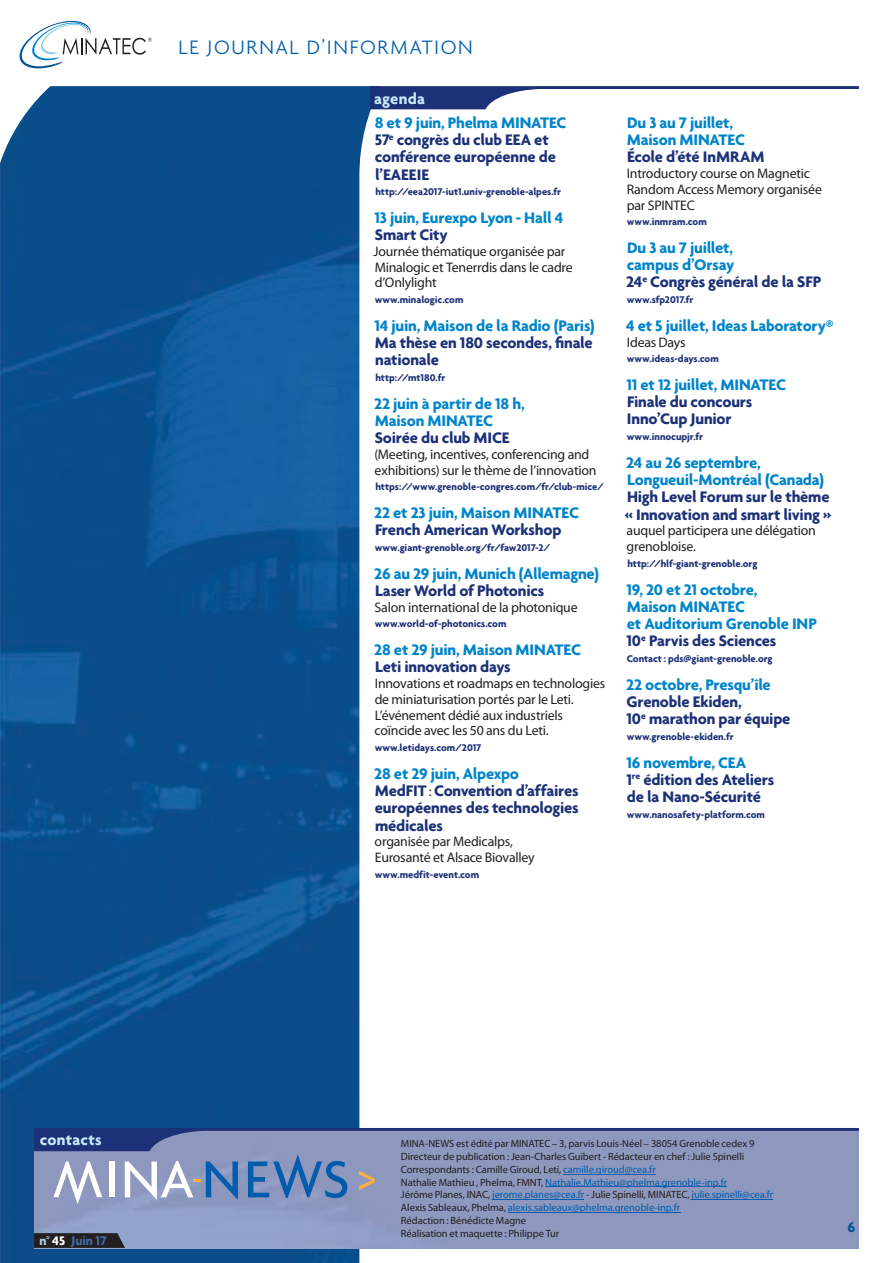
<style>
.page{position:relative;width:893px;height:1263px;background:#fff}
.page>*{position:absolute;margin:0;border:0;box-sizing:border-box;transform-origin:0 0}
.t1{font:300 21px "Agenda";letter-spacing:.075em;color:#015dab}
.t2{font:700 16.5px/17.2px "Agenda";letter-spacing:-.015em;color:#1c3177}
.t3{font:700 16.5px/17.2px "Agenda";letter-spacing:-.015em;color:#0084ca}
.t4{font:700 16.5px "Agenda";letter-spacing:.015em;color:#c6eafa}
.t5{font:700 15px "Agenda";color:#015494}
.t6{font:13.8px/15.8px "Myriad Pro";letter-spacing:-.02em;color:#231f20}
.t7{font:700 13.5px "Agenda";letter-spacing:-.005em;color:#456aa3}
.t8{font:10.5px/12.8px "Myriad Pro";letter-spacing:-.005em;color:#231f20}
.t9{font:700 10.5px "Agenda";letter-spacing:-.005em;color:#1c3177}
.s1{color:#0084ca}
.s2{font-family:"Myriad Pro";font-weight:400;font-size:13.8px;color:#231f20}
.s3{color:#1c3177}
.s4{color:#accceb}
.s5{color:#fff}
.s6{color:#015dab}
</style>
<div class="page">
<img style="left:0;top:86px;width:381px;height:1177px">
<svg style="left:0;top:86px;width:176px;height:146px;background:#185992"></svg>
<img style="left:34px;top:1204px;width:825px;height:44px">
<svg style="left:34px;top:1128px;width:825px;height:76px;background:#8590b9"></svg>
<hr style="left:563px;top:1174px;width:93px;height:1px;background:#015dab">
<hr style="left:545px;top:1186px;width:182px;height:1px;background:#015dab">
<hr style="left:492px;top:1199px;width:92px;height:1px;background:#015dab">
<hr style="left:692px;top:1199px;width:81px;height:1px;background:#015dab">
<hr style="left:508px;top:1212px;width:172px;height:1px;background:#015dab">
<svg style="left:34px;top:1233px;width:91px;height:15px"></svg>
<svg style="left:20px;top:21px;width:132px;height:47px"></svg>
<svg style="left:370px;top:86px;width:489px;height:23px"></svg>
<h1 class="t1" style="left:179px;top:35px;width:296px">LE JOURNAL D’INFORMATION</h1>
<p class="t4" style="left:374px;top:89px;width:53px">agenda</p>
<p class="t2" style="left:375px;top:113px;width:193px"><span class="s1">8 et 9 juin, Phelma MINATEC<br></span>57<sup>e</sup> congrès du club EEA et conférence européenne de l’EAEEIE</p>
<p class="t9" style="left:375px;top:185px;width:187px">http://eea2017-iut1.univ-grenoble-alpes.fr</p>
<p class="t3" style="left:374px;top:209px;width:190px">13 juin, Eurexpo Lyon - Hall 4</p>
<p class="t2" style="left:375px;top:226px;width:74px">Smart City</p>
<p class="t6" style="left:374px;top:244px;width:201px">Journée thématique organisée par<br>Minalogic et Tenerrdis dans le cadre d’Onlylight</p>
<p class="t9" style="left:375px;top:293px;width:90px">www.minalogic.com</p>
<p class="t3" style="left:374px;top:316px;width:222px">14 juin, Maison de la Radio (Paris)</p>
<p class="t2" style="left:375px;top:334px;width:219px">Ma thèse en 180 secondes, finale nationale</p>
<p class="t9" style="left:375px;top:371px;width:71px">http://mt180.fr</p>
<p class="t3" style="left:374px;top:394px;width:152px">22 juin à partir de 18 h,<br>Maison MINATEC</p>
<p class="t2" style="left:375px;top:429px;width:136px">Soirée du club MICE</p>
<p class="t6" style="left:374px;top:447px;width:223px">(Meeting, incentives, conferencing and exhibitions) sur le thème de l’innovation</p>
<p class="t9" style="left:375px;top:480px;width:230px">https://www.grenoble-congres.com/fr/club-mice/</p>
<p class="t3" style="left:374px;top:504px;width:206px">22 et 23 juin, Maison MINATEC</p>
<p class="t2" style="left:375px;top:521px;width:188px">French American Workshop</p>
<p class="t9" style="left:375px;top:541px;width:177px">www.giant-grenoble.org/fr/faw2017-2/</p>
<p class="t3" style="left:374px;top:564px;width:226px">26 au 29 juin, Munich (Allemagne)</p>
<p class="t2" style="left:375px;top:582px;width:171px">Laser World of Photonics</p>
<p class="t6" style="left:375px;top:599px;width:205px">Salon international de la photonique</p>
<p class="t9" style="left:375px;top:617px;width:133px">www.world-of-photonics.com</p>
<p class="t3" style="left:374px;top:641px;width:208px">28 et 29 juin, Maison MINATEC</p>
<p class="t2" style="left:375px;top:658px;width:137px">Leti innovation days</p>
<p class="t6" style="left:375px;top:676px;width:232px">Innovations et roadmaps en technologies de miniaturisation portés par le Leti.<br>L’événement dédié aux industriels coïncide avec les 50 ans du Leti.</p>
<p class="t9" style="left:375px;top:741px;width:108px">www.letidays.com/2017</p>
<p class="t2" style="left:374px;top:764px;width:206px"><span class="s1">28 et 29 juin, Alpexpo<br></span>MedFIT <span class="s2">:</span> Convention d’affaires européennes des technologies médicales</p>
<p class="t6" style="left:375px;top:834px;width:162px">organisée par Medicalps,<br>Eurosanté et Alsace Biovalley</p>
<p class="t9" style="left:375px;top:868px;width:106px">www.medfit-event.com</p>
<p class="t3" style="left:627px;top:113px;width:119px">Du 3 au 7 juillet,<br>Maison MINATEC</p>
<p class="t2" style="left:627px;top:148px;width:139px">École d’été InMRAM</p>
<p class="t6" style="left:627px;top:166px;width:197px">Introductory course on Magnetic<br>Random Access Memory organisée par SPINTEC</p>
<p class="t9" style="left:627px;top:215px;width:82px">www.inmram.com</p>
<p class="t3" style="left:626px;top:239px;width:196px">Du 3 au 7 juillet,<br>campus d’Orsay<br><span class="s3">24</span><sup>e</sup> <span class="s3">Congrès général de la SFP</span></p>
<p class="t9" style="left:627px;top:293px;width:68px">www.sfp2017.fr</p>
<p class="t3" style="left:626px;top:316px;width:209px">4 et 5 juillet, Ideas Laboratory®</p>
<p class="t6" style="left:627px;top:334px;width:60px">Ideas Days</p>
<p class="t9" style="left:627px;top:352px;width:94px">www.ideas-days.com</p>
<p class="t3" style="left:626px;top:376px;width:161px">11 et 12 juillet, MINATEC</p>
<p class="t2" style="left:627px;top:393px;width:127px">Finale du concours<br>Inno’Cup Junior</p>
<p class="t9" style="left:627px;top:430px;width:78px">www.innocupjr.fr</p>
<p class="t3" style="left:626px;top:453px;width:199px">24 au 26 septembre,<br>Longueuil-Montréal (Canada)</p>
<p class="t2" style="left:625px;top:488px;width:208px">High Level Forum sur le thème « Innovation and smart living »</p>
<p class="t6" style="left:627px;top:523px;width:191px">auquel participera une délégation grenobloise.</p>
<p class="t9" style="left:627px;top:557px;width:132px">http://hlf-giant-grenoble.org</p>
<p class="t3" style="left:626px;top:580px;width:192px">19, 20 et 21 octobre,<br>Maison MINATEC<br>et Auditorium Grenoble INP<br><span class="s3">10</span><sup>e</sup> <span class="s3">Parvis des Sciences</span></p>
<p class="t9" style="left:627px;top:652px;width:147px">Contact : pds@giant-grenoble.org</p>
<p class="t3" style="left:626px;top:675px;width:146px">22 octobre, Presqu’île</p>
<p class="t2" style="left:626px;top:692px;width:166px">Grenoble Ekiden,<br>10<sup>e</sup> marathon par équipe</p>
<p class="t9" style="left:627px;top:730px;width:108px">www.grenoble-ekiden.fr</p>
<p class="t2" style="left:626px;top:753px;width:149px"><span class="s1">16 novembre, CEA<br></span>1<sup>re</sup> édition des Ateliers de la Nano-Sécurité</p>
<p class="t9" style="left:627px;top:808px;width:140px">www.nanosafety-platform.com</p>
<p class="t4" style="left:40px;top:1129px;width:63px">contacts</p>
<p class="t7" style="left:39px;top:1232px;width:69px"><span class="s4">n°</span> <span class="s5">45</span> Juin 17</p>
<p class="t8" style="left:401px;top:1138px;width:374px">MINA-NEWS est édité par MINATEC – 3, parvis Louis-Néel – 38054 Grenoble cedex 9<br>Directeur de publication : Jean-Charles Guibert - Rédacteur en chef : Julie Spinelli Correspondants : Camille Giroud, Leti, <span class="s6">camille.giroud@cea.fr<br></span>Nathalie Mathieu , Phelma, FMNT, <span class="s6">Nathalie.Mathieu@phelma.grenoble-inp.fr<br></span>Jérôme Planes, INAC, <span class="s6">jerome.planes@cea.fr</span> - Julie Spinelli, MINATEC, <span class="s6">julie.spinelli@cea.fr </span>Alexis Sableaux, Phelma, <span class="s6">alexis.sableaux@phelma.grenoble-inp.fr<br></span>Rédaction : Bénédicte Magne<br>Réalisation et maquette : Philippe Tur</p>
<p class="t5" style="left:847px;top:1218px;width:9px">6</p>
</div>
